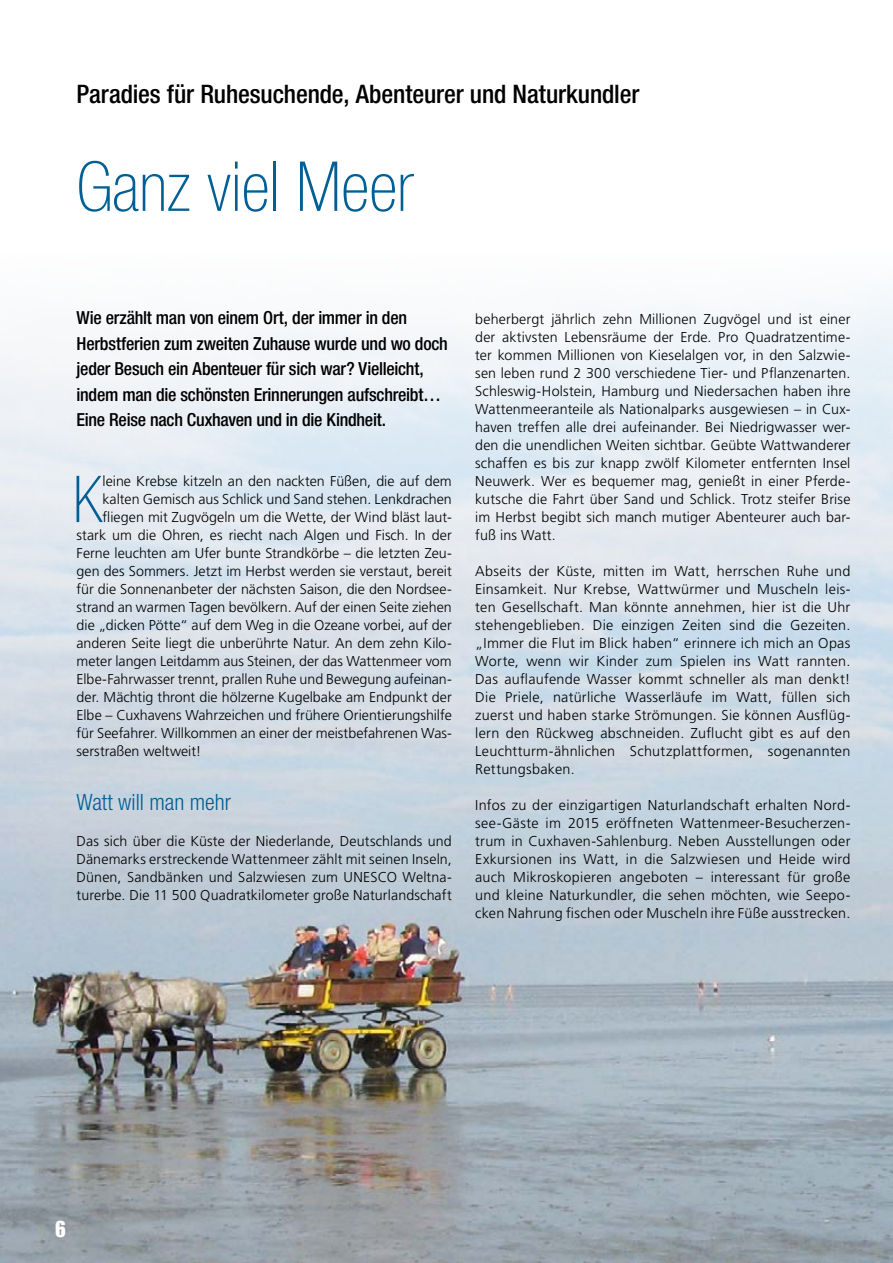
<style>
.page{position:relative;width:893px;height:1263px;background:#fff}
.page>*{position:absolute;margin:0;border:0;box-sizing:border-box;transform-origin:0 0}
.t1{font:100 condensed 69px "Helvetica Neue LT Std";color:#005f94}
.t2{font:100 condensed 64.65px "Helvetica Neue LT Std";color:#005f94}
.t3{font:500 condensed 25.5px "Helvetica Neue LT Std";letter-spacing:-.005em;color:#000}
.t4{font:300 condensed 22.5px "Helvetica Neue LT Std";color:#005f94}
.t5{font:22.5px "Impact LT Std";color:#fff}
.t6{font:500 condensed 18px/25.5px "Helvetica Neue LT Std";letter-spacing:-.015em;color:#000}
.t7{font:300 14.25px/18px "Frutiger LT Std";color:#000;text-align:justify}
</style>
<div class="page">
<img style="left:0;top:297px;width:893px;height:966px">
<h3 class="t3" style="left:77px;top:79px;width:564px">Paradies für Ruhesuchende, Abenteurer und Naturkundler</h3>
<h1 class="t1" style="left:77px;top:148px;width:339px">Ganz viel Meer</h1>
<p class="t6" style="left:77px;top:305px;width:373px">Wie erzählt man von einem Ort, der immer in den Herbstferien zum zweiten Zuhause wurde und wo doch jeder Besuch ein Abenteuer für sich war? Vielleicht, indem man die schönsten Erinnerungen aufschreibt… Eine Reise nach Cuxhaven und in die Kindheit.</p>
<h2 class="t2" style="left:73px;top:463px;width:31px">K</h2>
<p class="t7" style="left:103px;top:472px;width:351px">leine Krebse kitzeln an den nackten Füßen, die auf dem</p>
<p class="t7" style="left:103px;top:490px;width:351px">kalten Gemisch aus Schlick und Sand stehen. Lenkdrachen</p>
<p class="t7" style="left:103px;top:508px;width:351px">fliegen mit Zugvögeln um die Wette, der Wind bläst laut-</p>
<p class="t7" style="left:77px;top:526px;width:377px">stark um die Ohren, es riecht nach Algen und Fisch. In der</p>
<p class="t7" style="left:77px;top:544px;width:377px">Ferne leuchten am Ufer bunte Strandkörbe – die letzten Zeu-</p>
<p class="t7" style="left:77px;top:562px;width:377px">gen des Sommers. Jetzt im Herbst werden sie verstaut, bereit</p>
<p class="t7" style="left:77px;top:580px;width:377px">für die Sonnenanbeter der nächsten Saison, die den Nordsee-</p>
<p class="t7" style="left:77px;top:598px;width:377px">strand an warmen Tagen bevölkern. Auf der einen Seite ziehen</p>
<p class="t7" style="left:77px;top:616px;width:377px">die „dicken Pötte“ auf dem Weg in die Ozeane vorbei, auf der</p>
<p class="t7" style="left:77px;top:634px;width:377px">anderen Seite liegt die unberührte Natur. An dem zehn Kilo-</p>
<p class="t7" style="left:77px;top:652px;width:377px">meter langen Leitdamm aus Steinen, der das Wattenmeer vom</p>
<p class="t7" style="left:77px;top:670px;width:377px">Elbe-Fahrwasser trennt, prallen Ruhe und Bewegung aufeinan-</p>
<p class="t7" style="left:77px;top:688px;width:377px">der. Mächtig thront die hölzerne Kugelbake am Endpunkt der</p>
<p class="t7" style="left:77px;top:706px;width:377px">Elbe – Cuxhavens Wahrzeichen und frühere Orientierungshilfe</p>
<p class="t7" style="left:77px;top:724px;width:377px">für Seefahrer. Willkommen an einer der meistbefahrenen Was-</p>
<p class="t7" style="left:77px;top:742px;width:126px">serstraßen weltweit!</p>
<h3 class="t4" style="left:77px;top:789px;width:156px">Watt will man mehr</h3>
<p class="t7" style="left:77px;top:832px;width:377px">Das sich über die Küste der Niederlande, Deutschlands und Dänemarks erstreckende Wattenmeer zählt mit seinen Inseln, Dünen, Sandbänken und Salzwiesen zum UNESCO Weltna&shy;turerbe. Die 11 500 Quadratkilometer große Naturlandschaft</p>
<p class="t7" style="left:475px;top:310px;width:377px">beherbergt jährlich zehn Millionen Zugvögel und ist einer der aktivsten Lebensräume der Erde. Pro Quadratzentime&shy;ter kommen Millionen von Kieselalgen vor, in den Salzwie&shy;sen leben rund 2 300 verschiedene Tier- und Pflanzenarten.<br>Schleswig-Holstein, Hamburg und Niedersachen haben ihre Wattenmeeranteile als Nationalparks ausgewiesen – in Cux&shy;haven treffen alle drei aufeinander. Bei Niedrigwasser wer&shy;den die unendlichen Weiten sichtbar. Geübte Wattwanderer schaffen es bis zur knapp zwölf Kilometer entfernten Insel Neuwerk. Wer es bequemer mag, genießt in einer Pferde&shy;kutsche die Fahrt über Sand und Schlick. Trotz steifer Brise im Herbst begibt sich manch mutiger Abenteurer auch bar&shy;fuß ins Watt.</p>
<p class="t7" style="left:475px;top:562px;width:377px">Abseits der Küste, mitten im Watt, herrschen Ruhe und Einsamkeit. Nur Krebse, Wattwürmer und Muscheln leis&shy;ten Gesellschaft. Man könnte annehmen, hier ist die Uhr stehengeblieben. Die einzigen Zeiten sind die Gezeiten. „Immer die Flut im Blick haben“ erinnere ich mich an Opas Worte, wenn wir Kinder zum Spielen ins Watt rannten.<br>Das auflaufende Wasser kommt schneller als man denkt!<br>Die Priele, natürliche Wasserläufe im Watt, füllen sich zuerst und haben starke Strömungen. Sie können Ausflüg&shy;lern den Rückweg abschneiden. Zuflucht gibt es auf den Leuchtturm-ähnlichen Schutzplattformen, sogenannten Rettungsbaken.</p>
<p class="t7" style="left:475px;top:796px;width:377px">Infos zu der einzigartigen Naturlandschaft erhalten Nord&shy;see-Gäste im 2015 eröffneten Wattenmeer-Besucherzen&shy;trum in Cuxhaven-Sahlenburg. Neben Ausstellungen oder Exkursionen ins Watt, in die Salzwiesen und Heide wird auch Mikroskopieren angeboten – interessant für große und kleine Naturkundler, die sehen möchten, wie Seepo&shy;cken Nahrung fischen oder Muscheln ihre Füße ausstrecken.</p>
<h3 class="t5" style="left:55px;top:1216px;width:12px">6</h3>
</div>
